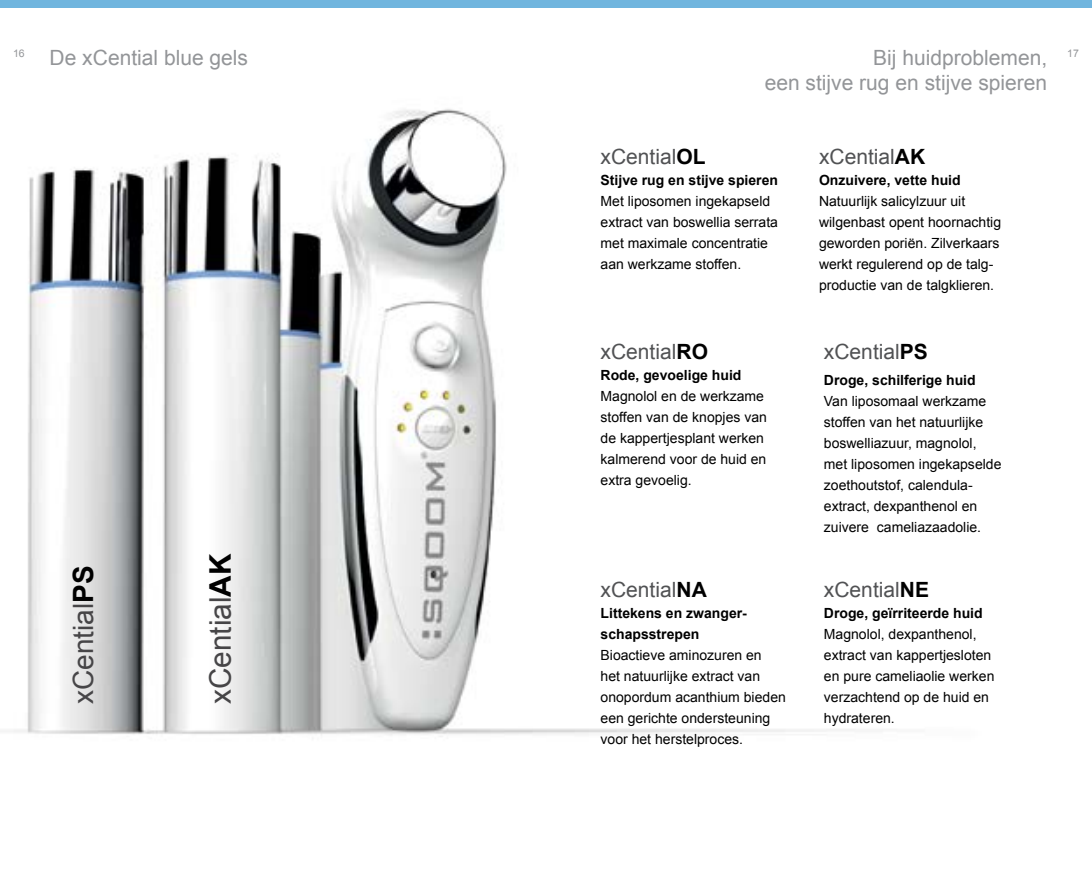
<style>
.page{position:relative;width:1092px;height:893px;background:#fff}
.page>*{position:absolute;margin:0;border:0;box-sizing:border-box;transform-origin:0 0}
.t1{font:29.75px "Arial";color:#464547}
.t2{font:28px "Arial";color:#464547}
.t3{font:21px/25.2px "Arial";color:#939598;text-align:right}
.t4{font:21px "Arial";color:#515254}
.t5{font:14px/21px "Arial";color:#000}
.t6{font:700 14px/21px "Arial";color:#000}
.t7{font:10.5px "Arial";color:#939598}
.s1{font-weight:700;color:#000}
</style>
<div class="page">
<img style="left:0;top:7px;width:1085px;height:730px">
<div style="left:0;top:0;width:1091px;height:7px;background:#70b5de"></div>
<h3 class="t3" style="left:50px;top:45px;width:200px">De xCential blue gels</h3>
<p class="t7" style="left:13px;top:47px;width:13px">16</p>
<p class="t7" style="left:1067px;top:47px;width:13px">17</p>
<h3 class="t3" style="left:764px;top:45px;width:284px">Bij huidproblemen,<br>een stijve rug en stijve spieren</h3>
<h2 class="t2" style="left:65px;top:704px;width:140px;rotate:-90deg">xCential<span class="s1">PS</span></h2>
<h1 class="t1" style="left:201px;top:704px;width:152px;rotate:-90deg">xCential<span class="s1">AK</span></h1>
<h3 class="t4" style="left:600px;top:143px;width:107px">xCential<span class="s1">OL</span></h3>
<p class="t6" style="left:600px;top:170px;width:179px">Stijve rug en stijve spieren</p>
<p class="t5" style="left:600px;top:191px;width:179px">Met liposomen ingekapseld extract van boswellia serrata met maximale concentratie aan werkzame stoffen.</p>
<h3 class="t4" style="left:600px;top:338px;width:109px">xCential<span class="s1">RO</span></h3>
<p class="t6" style="left:600px;top:365px;width:142px">Rode, gevoelige huid</p>
<p class="t5" style="left:600px;top:386px;width:168px">Magnolol en de werkzame stoffen van de knopjes van de kappertjesplant werken kalmerend voor de huid en extra gevoelig.</p>
<h3 class="t4" style="left:600px;top:576px;width:108px">xCential<span class="s1">NA</span></h3>
<p class="t6" style="left:600px;top:603px;width:148px">Littekens en zwanger&shy;schapsstrepen</p>
<p class="t5" style="left:600px;top:645px;width:187px">Bioactieve aminozuren en<br>het natuurlijke extract van onopordum acanthium bieden een gerichte ondersteuning voor het herstelproces.</p>
<h3 class="t4" style="left:819px;top:143px;width:108px">xCential<span class="s1">AK</span></h3>
<p class="t6" style="left:819px;top:170px;width:143px">Onzuivere, vette huid</p>
<p class="t5" style="left:819px;top:191px;width:184px">Natuurlijk salicylzuur uit wilgenbast opent hoornachtig geworden poriën. Zilverkaars werkt regulerend op de talg&shy;productie van de talgklieren.</p>
<h3 class="t4" style="left:823px;top:338px;width:105px">xCential<span class="s1">PS</span></h3>
<p class="t6" style="left:823px;top:370px;width:153px">Droge, schilferige huid</p>
<p class="t5" style="left:823px;top:390px;width:179px">Van liposomaal werkzame stoffen van het natuurlijke boswelliazuur, magnolol, met liposomen ingekapselde zoethoutstof, calendula&shy;extract, dexpanthenol en zuivere cameliazaadolie.</p>
<h3 class="t4" style="left:823px;top:576px;width:107px">xCential<span class="s1">NE</span></h3>
<p class="t6" style="left:823px;top:603px;width:160px">Droge, geïrriteerde huid</p>
<p class="t5" style="left:823px;top:624px;width:172px">Magnolol, dexpanthenol, extract van kappertjesloten en pure cameliaolie werken verzachtend op de huid en hydrateren.</p>
</div>
